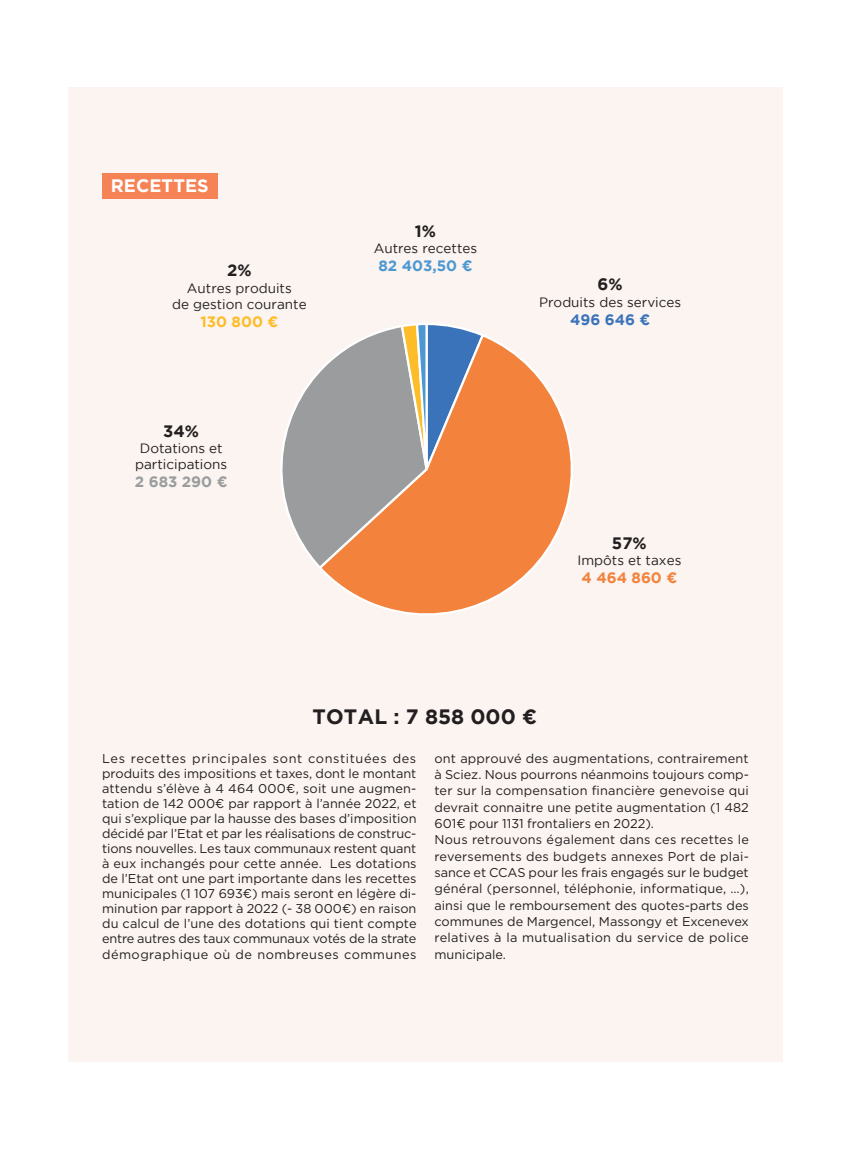
<style>
.page{position:relative;width:851px;height:1149px;background:#fff}
.page>*{position:absolute;margin:0;border:0;box-sizing:border-box;transform-origin:0 0}
.t1{font:700 20.7px "Gotham";letter-spacing:.005em;color:#231f20}
.t2{font:700 18px "Gotham";letter-spacing:.005em;color:#fff}
.t3{font:700 16.5px "Gotham";color:#231f20}
.t4{font:700 15px "Gotham";color:#4d98d2}
.t5{font:700 15px "Gotham";color:#9a9c9d}
.t6{font:700 15px "Gotham";color:#f2823c}
.t7{font:700 15px "Gotham";color:#fdbd28}
.t8{font:700 15px "Gotham";color:#3b73ba}
.t9{font:13.5px/16.2px "Gotham";color:#231f20;text-align:center}
.t10{font:12.75px/15px "Gotham";letter-spacing:.01em;color:#231f20;text-align:justify}
.s1{font-style:inherit}
</style>
<div class="page">
<div style="left:68px;top:87px;width:714px;height:974px;background:#fbf4f1"></div>
<div style="left:102px;top:173px;width:115px;height:25px;background:#f58355"></div>
<svg style="left:321px;top:335px;width:252px;height:280px"></svg>
<svg style="left:281px;top:323px;width:204px;height:244px"></svg>
<h2 class="t2" style="left:111px;top:175px;width:100px">RECETTES</h2>
<p class="t3" style="left:227px;top:261px;width:26px">2%</p>
<p class="t9" style="left:172px;top:279px;width:136px">Autres produits<br>de gestion courante</p>
<p class="t7" style="left:200px;top:313px;width:79px">130 800 ¤</p>
<p class="t3" style="left:163px;top:421px;width:37px">34%</p>
<p class="t9" style="left:135px;top:439px;width:94px">Dotations et participations</p>
<p class="t5" style="left:135px;top:473px;width:94px">2 683 290 ¤</p>
<p class="t3" style="left:415px;top:221px;width:23px">1%</p>
<p class="t9" style="left:373px;top:240px;width:105px">Autres recettes</p>
<p class="t4" style="left:378px;top:257px;width:95px">82 403,50 ¤</p>
<p class="t3" style="left:597px;top:275px;width:27px">6%</p>
<p class="t9" style="left:539px;top:293px;width:144px">Produits des services</p>
<p class="t8" style="left:570px;top:310px;width:82px">496 646 ¤</p>
<p class="t3" style="left:612px;top:533px;width:36px">57%</p>
<p class="t9" style="left:577px;top:552px;width:105px">Impôts et taxes</p>
<p class="t6" style="left:581px;top:569px;width:97px">4 464 860 ¤</p>
<h1 class="t1" style="left:312px;top:704px;width:226px">TOTAL : 7 858 000 <span class="s1">€</span></h1>
<p class="t10" style="left:102px;top:750px;width:316px">Les recettes principales sont constituées des produits des impositions et taxes, dont le montant attendu s’élève à 4 464 000€, soit une augmen&shy;tation de 142 000€ par rapport à l’année 2022, et qui s’explique par la hausse des bases d’imposition décidé par l’Etat et par les réalisations de construc&shy;tions nouvelles. Les taux communaux restent quant à eux inchangés pour cette année. Les dotations de l’Etat ont une part importante dans les recettes municipales (1 107 693€) mais seront en légère di&shy;minution par rapport à 2022 (- 38 000€) en raison du calcul de l’une des dotations qui tient compte entre autres des taux communaux votés de la strate démographique où de nombreuses communes</p>
<p class="t10" style="left:434px;top:749px;width:316px;line-height:16.4px;text-align:left">ont approuvé des augmentations, contrairement à Sciez. Nous pourrons néanmoins toujours comp&shy;ter sur la compensation financière genevoise qui devrait connaitre une petite augmentation (1 482<br>601€ pour 1131 frontaliers en 2022).<br>Nous retrouvons également dans ces recettes le reversements des budgets annexes Port de plai&shy;sance et CCAS pour les frais engagés sur le budget général (personnel, téléphonie, informatique, …), ainsi que le remboursement des quotes-parts des communes de Margencel, Massongy et Excenevex relatives à la mutualisation du service de police municipale.</p>
</div>
